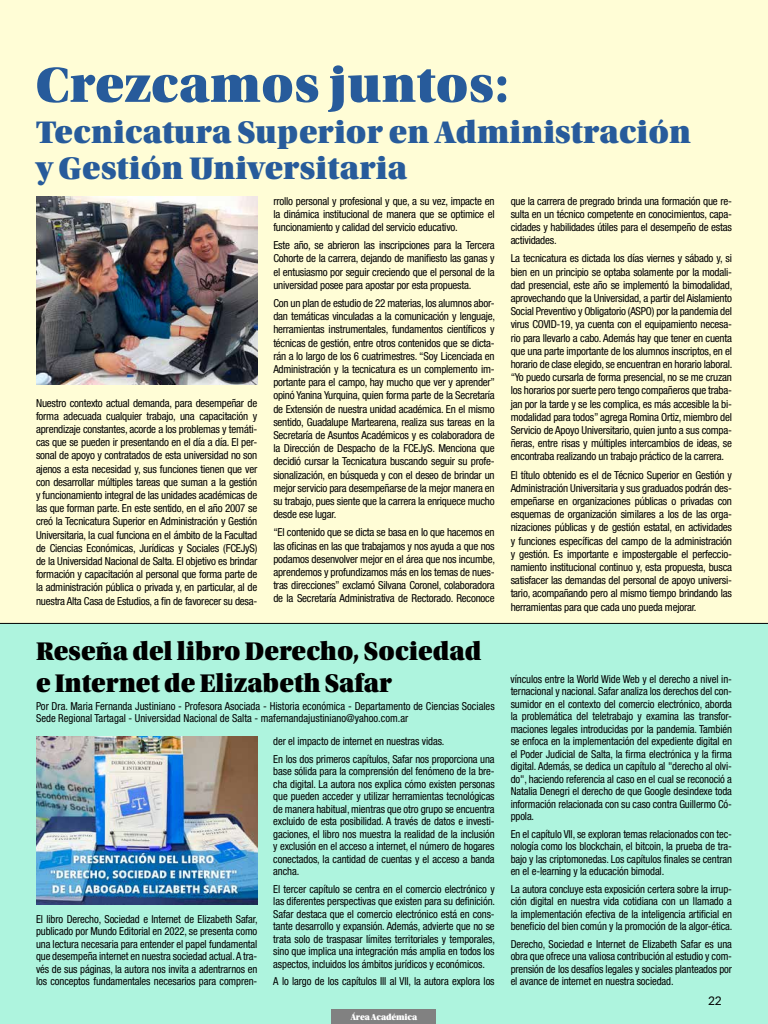
<style>
.page{position:relative;width:768px;height:1024px;background:#fff}
.page>*{position:absolute;margin:0;border:0;box-sizing:border-box;transform-origin:0 0}
.t1{font:52px "Utopia Std Black Headline";letter-spacing:.01em;color:#275b9b}
.t2{font:33px/36px "Utopia Std Black Headline";letter-spacing:.01em;color:#275b9b}
.t3{font:27px/32.4px "Utopia Std Black Headline";color:#000}
.t4{font:12px "Lato";color:#000}
.t5{font:condensed 11px/13.2px "Helvetica Neue LT Std";letter-spacing:-.01em;color:#000;text-align:justify}
.t6{font:9px "Utopia Std Black Headline";letter-spacing:-.01em;color:#fff}
</style>
<div class="page">
<div style="left:0;top:0;width:768px;height:634px;background:#fffdd6"></div>
<img style="left:36px;top:197px;width:221px;height:188px">
<div style="left:0;top:623px;width:768px;height:401px;background:#aef4de"></div>
<img style="left:36px;top:736px;width:221px;height:168px">
<hr style="left:0;top:623px;width:768px;height:1px;background:#000">
<div style="left:332px;top:1010px;width:104px;height:14px;background:#818181"></div>
<h1 class="t1" style="left:36px;top:58px;width:474px">Crezcamos juntos:</h1>
<h2 class="t2" style="left:36px;top:115px;width:657px">Tecnicatura Superior en Administración y Gestión Universitaria</h2>
<p class="t5" style="left:36px;top:396px;width:223px">Nuestro contexto actual demanda, para desempeñar de forma adecuada cualquier trabajo, una capacitación y aprendizaje constantes, acorde a los problemas y temáti&shy;cas que se pueden ir presentando en el día a día. El per&shy;sonal de apoyo y contratados de esta universidad no son ajenos a esta necesidad y, sus funciones tienen que ver con desarrollar múltiples tareas que suman a la gestión y funcionamiento integral de las unidades académicas de las que forman parte. En este sentido, en el año 2007 se creó la Tecnicatura Superior en Administración y Gestión Universitaria, la cual funciona en el ámbito de la Facultad de Ciencias Económicas, Jurídicas y Sociales (FCEJyS) de la Universidad Nacional de Salta. El objetivo es brindar formación y capacitación al personal que forma parte de la administración pública o privada y, en particular, al de nuestra Alta Casa de Estudios, a fin de favorecer su desa-</p>
<p class="t5" style="left:273px;top:194px;width:223px">rrollo personal y profesional y que, a su vez, impacte en la dinámica institucional de manera que se optimice el funcionamiento y calidad del servicio educativo.</p>
<p class="t5" style="left:273px;top:239px;width:223px">Este año, se abrieron las inscripciones para la Tercera Cohorte de la carrera, dejando de manifiesto las ganas y el entusiasmo por seguir creciendo que el personal de la universidad posee para apostar por esta propuesta.</p>
<p class="t5" style="left:273px;top:297px;width:223px">Con un plan de estudio de 22 materias, los alumnos abor&shy;dan temáticas vinculadas a la comunicación y lenguaje, herramientas instrumentales, fundamentos científicos y técnicas de gestión, entre otros contenidos que se dicta&shy;rán a lo largo de los 6 cuatrimestres. “Soy Licenciada en Administración y la tecnicatura es un complemento im&shy;portante para el campo, hay mucho que ver y aprender” opinó Yanina Yurquina, quien forma parte de la Secretaría de Extensión de nuestra unidad académica. En el mismo sentido, Guadalupe Martearena, realiza sus tareas en la Secretaría de Asuntos Académicos y es colaboradora de la Dirección de Despacho de la FCEJyS. Menciona que decidió cursar la Tecnicatura buscando seguir su profe&shy;sionalización, en búsqueda y con el deseo de brindar un mejor servicio para desempeñarse de la mejor manera en su trabajo, pues siente que la carrera la enriquece mucho desde ese lugar.</p>
<p class="t5" style="left:273px;top:526px;width:223px">“El contenido que se dicta se basa en lo que hacemos en las oficinas en las que trabajamos y nos ayuda a que nos podamos desenvolver mejor en el área que nos incumbe, aprendemos y profundizamos más en los temas de nues&shy;tras direcciones” exclamó Silvana Coronel, colaboradora de la Secretaría Administrativa de Rectorado. Reconoce</p>
<h3 class="t3" style="left:36px;top:635px;width:447px">Reseña del libro Derecho, Sociedad e Internet de Elizabeth Safar</h3>
<p class="t5" style="left:36px;top:700px;width:460px;line-height:12.5px">Por Dra. Maria Fernanda Justiniano - Profesora Asociada - Historia económica - Departamento de Ciencias Sociales<br>Sede Regional Tartagal - Universidad Nacional de Salta - mafernandajustiniano@yahoo.com.ar</p>
<p class="t5" style="left:273px;top:732px;width:223px;line-height:17.5px">der el impacto de internet en nuestras vidas.<br>En los dos primeros capítulos, Safar nos proporciona una</p>
<p class="t5" style="left:273px;top:765px;width:223px;line-height:12.5px">base sólida para la comprensión del fenómeno de la bre&shy;cha digital. La autora nos explica cómo existen personas que pueden acceder y utilizar herramientas tecnológicas de manera habitual, mientras que otro grupo se encuentra excluido de esta posibilidad. A través de datos e investi&shy;gaciones, el libro nos muestra la realidad de la inclusión y exclusión en el acceso a internet, el número de hogares conectados, la cantidad de cuentas y el acceso a banda ancha.</p>
<p class="t5" style="left:273px;top:882px;width:223px;line-height:12.5px">El tercer capítulo se centra en el comercio electrónico y las diferentes perspectivas que existen para su definición.<br>Safar destaca que el comercio electrónico está en cons&shy;tante desarrollo y expansión. Además, advierte que no se trata solo de traspasar límites territoriales y temporales, sino que implica una integración más amplia en todos los aspectos, incluidos los ámbitos jurídicos y económicos.</p>
<p class="t5" style="left:273px;top:975px;width:223px">A lo largo de los capítulos III al VII, la autora explora los</p>
<p class="t5" style="left:36px;top:912px;width:223px;line-height:12.5px">El libro Derecho, Sociedad e Internet de Elizabeth Safar, publicado por Mundo Editorial en 2022, se presenta como una lectura necesaria para entender el papel fundamental que desempeña internet en nuestra sociedad actual. A tra&shy;vés de sus páginas, la autora nos invita a adentrarnos en los conceptos fundamentales necesarios para compren-</p>
<p class="t6" style="left:351px;top:1013px;width:68px">Área Académica</p>
<p class="t5" style="left:511px;top:194px;width:223px">que la carrera de pregrado brinda una formación que re&shy;sulta en un técnico competente en conocimientos, capa&shy;cidades y habilidades útiles para el desempeño de estas actividades.</p>
<p class="t5" style="left:511px;top:252px;width:223px">La tecnicatura es dictada los días viernes y sábado y, si bien en un principio se optaba solamente por la modali&shy;dad presencial, este año se implementó la bimodalidad, aprovechando que la Universidad, a partir del Aislamiento Social Preventivo y Obligatorio (ASPO) por la pandemia del virus COVID-19, ya cuenta con el equipamiento necesa&shy;rio para llevarlo a cabo. Además hay que tener en cuenta que una parte importante de los alumnos inscriptos, en el horario de clase elegido, se encuentran en horario laboral. “Yo puedo cursarla de forma presencial, no se me cruzan los horarios por suerte pero tengo compañeros que traba&shy;jan por la tarde y se les complica, es más accesible la bi&shy;modalidad para todos” agrega Romina Ortiz, miembro del Servicio de Apoyo Universitario, quien junto a sus compa&shy;ñeras, entre risas y múltiples intercambios de ideas, se encontraba realizando un trabajo práctico de la carrera.</p>
<p class="t5" style="left:511px;top:468px;width:223px">El título obtenido es el de Técnico Superior en Gestión y Administración Universitaria y sus graduados podrán des&shy;empeñarse en organizaciones públicas o privadas con esquemas de organización similares a los de las orga&shy;nizaciones públicas y de gestión estatal, en actividades y funciones específicas del campo de la administración y gestión. Es importante e impostergable el perfeccio&shy;namiento institucional continuo y, esta propuesta, busca satisfacer las demandas del personal de apoyo universi&shy;tario, acompañando pero al mismo tiempo brindando las herramientas para que cada uno pueda mejorar.</p>
<p class="t5" style="left:511px;top:672px;width:223px;line-height:12.5px">vínculos entre la World Wide Web y el derecho a nivel in&shy;ternacional y nacional. Safar analiza los derechos del con&shy;sumidor en el contexto del comercio electrónico, aborda la problemática del teletrabajo y examina las transfor&shy;maciones legales introducidas por la pandemia. También se enfoca en la implementación del expediente digital en el Poder Judicial de Salta, la firma electrónica y la firma digital. Además, se dedica un capítulo al "derecho al olvi&shy;do", haciendo referencia al caso en el cual se reconoció a Natalia Denegri el derecho de que Google desindexe toda información relacionada con su caso contra Guillermo Có&shy;ppola.</p>
<p class="t5" style="left:511px;top:827px;width:223px;line-height:12.5px">En el capítulo VII, se exploran temas relacionados con tec&shy;nología como los blockchain, el bitcoin, la prueba de tra&shy;bajo y las criptomonedas. Los capítulos finales se centran en el e-learning y la educación bimodal.</p>
<p class="t5" style="left:511px;top:882px;width:223px;line-height:12.5px">La autora concluye esta exposición certera sobre la irrup&shy;ción digital en nuestra vida cotidiana con un llamado a la implementación efectiva de la inteligencia artificial en beneficio del bien común y la promoción de la algor-ética.</p>
<p class="t5" style="left:511px;top:937px;width:223px;line-height:12.5px">Derecho, Sociedad e Internet de Elizabeth Safar es una obra que ofrece una valiosa contribución al estudio y com&shy;prensión de los desafíos legales y sociales planteados por el avance de internet en nuestra sociedad.</p>
<p class="t4" style="left:708px;top:992px;width:15px">22</p>
</div>
